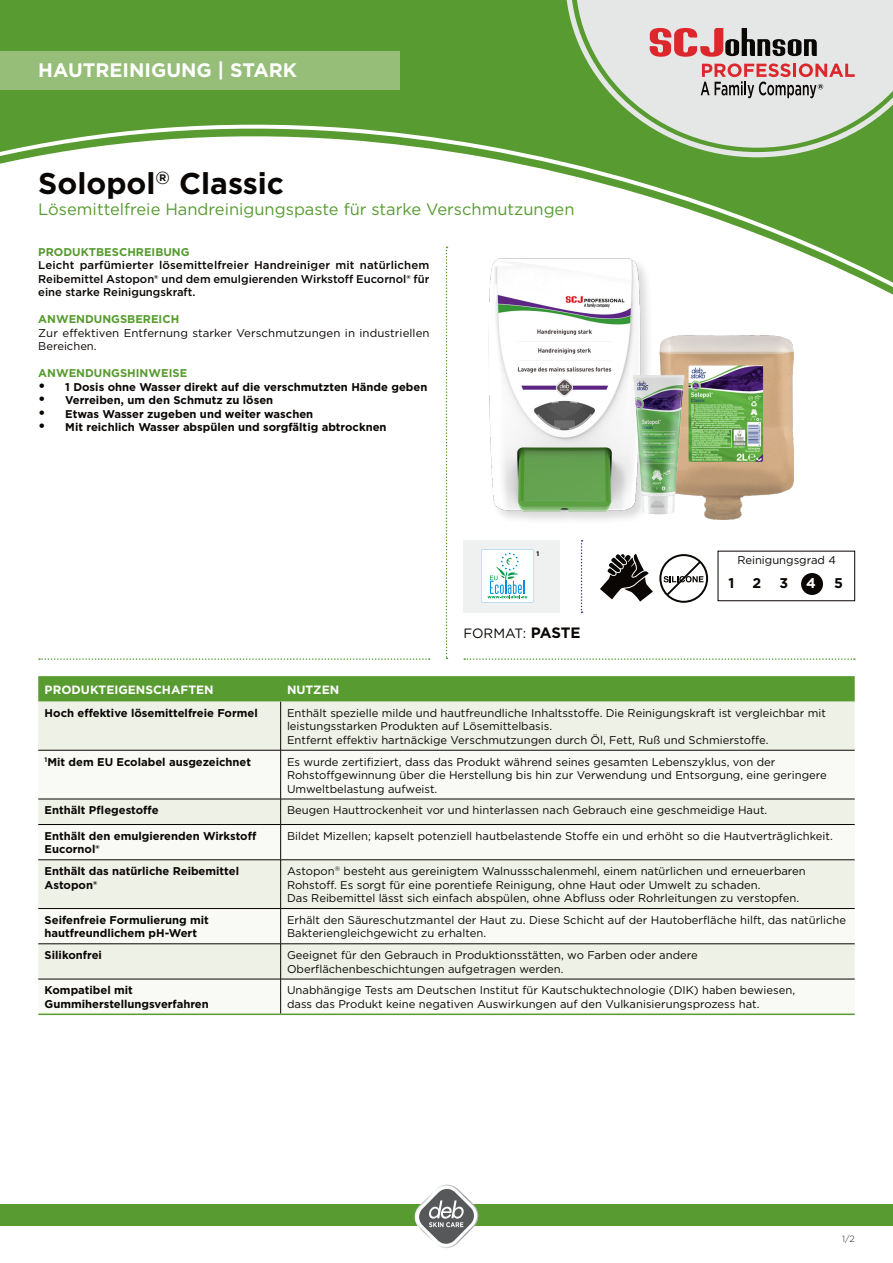
<style>
.page{position:relative;width:893px;height:1263px;background:#fff}
.page>*{position:absolute;margin:0;border:0;box-sizing:border-box;transform-origin:0 0}
.t1{font:700 30px "Gotham";color:#0a0604}
.t2{font:700 19.5px "Gotham";color:#fff}
._08_Copy_Prokyon_8_7{font:16.5px "Gotham";color:#589b31}
._08_Subline_Prokyon{font:700 14.1px "Gotham";color:#0a0604}
._08_Subline_Prokyon-2{font:700 14.1px "Gotham";color:#fff}
._08_Subline_Prokyon-3{font:13.5px "Gotham";color:#0a0604}
.t3{font:700 12px "Gotham";color:#fff}
._08_Subline_Prokyon-4{font:11.25px/13.5px "Gotham";color:#0a0604}
._08_Subline_Prokyon-5{font:700 11.25px/13.5px "Gotham";color:#0a0604}
._08_Subline_Prokyon-6{font:500 11.25px/13.5px "Gotham";color:#0a0604;text-align:justify}
.t4{font:700 11.25px "Gotham";color:#589b31}
.t5{font:300 9px "Gotham";color:#231f20}
.t6{font:700 6.6px "Gotham";color:#0a0604}
.s1{font-size:15px}
.s2{font-weight:700;font-size:15px}
</style>
<div class="page">
<svg style="left:0;top:0;width:566px;height:311px;background:#63a13f"></svg>
<svg style="left:0;top:119px;width:893px;height:184px"></svg>
<div style="left:0;top:51px;width:400px;height:38px;background:#96be79"></div>
<div style="left:0;top:1204px;width:893px;height:22px;background:#589b31"></div>
<img style="left:415px;top:1184px;width:63px;height:64px">
<svg style="left:416px;top:1186px;width:61px;height:61px"></svg>
<svg style="left:566px;top:0;width:327px;height:157px;background:#6ea64d"></svg>
<svg style="left:576px;top:0;width:317px;height:148px;background:#c8d6c1"></svg>
<svg style="left:649px;top:28px;width:168px;height:29px;background:#b28586"></svg>
<svg style="left:701px;top:63px;width:154px;height:35px;background:#cbaaab"></svg>
<img style="left:659px;top:336px;width:134px;height:184px">
<img style="left:469px;top:245px;width:190px;height:275px">
<svg style="left:446px;top:247px;width:1px;height:412px"></svg>
<svg style="left:39px;top:658px;width:391px;height:2px"></svg>
<svg style="left:464px;top:658px;width:391px;height:2px"></svg>
<svg style="left:38px;top:676px;width:817px;height:26px;background:#5c9d36"></svg>
<div style="left:38px;top:702px;width:817px;height:48px;background:#eef2e6"></div>
<svg style="left:38px;top:751px;width:817px;height:262px;fill:#f9faf5"></svg>
<hr style="left:38px;top:799px;width:243px;height:1px;background:#0a0604">
<hr style="left:281px;top:799px;width:574px;height:1px;background:#0a0604">
<hr style="left:38px;top:824px;width:243px;height:1px;background:#0a0604">
<hr style="left:281px;top:824px;width:574px;height:1px;background:#0a0604">
<hr style="left:38px;top:1013px;width:243px;height:2px;background:#589b31">
<hr style="left:281px;top:1013px;width:574px;height:2px;background:#589b31">
<hr style="left:38px;top:859px;width:243px;height:1px;background:#0a0604">
<hr style="left:281px;top:859px;width:574px;height:1px;background:#0a0604">
<hr style="left:38px;top:908px;width:243px;height:1px;background:#0a0604">
<hr style="left:281px;top:908px;width:574px;height:1px;background:#0a0604">
<hr style="left:38px;top:943px;width:243px;height:1px;background:#0a0604">
<hr style="left:281px;top:943px;width:574px;height:1px;background:#0a0604">
<hr style="left:38px;top:979px;width:243px;height:1px;background:#0a0604">
<hr style="left:281px;top:979px;width:574px;height:1px;background:#0a0604">
<hr style="left:38px;top:750px;width:243px;height:1px;background:#0a0604">
<hr style="left:281px;top:750px;width:574px;height:1px;background:#0a0604">
<hr style="left:280px;top:702px;width:1px;height:48px;background:#0a0604">
<hr style="left:280px;top:750px;width:1px;height:49px;background:#0a0604">
<svg style="left:280px;top:799px;width:1px;height:25px"></svg>
<hr style="left:280px;top:825px;width:1px;height:34px;background:#0a0604">
<hr style="left:280px;top:860px;width:1px;height:48px;background:#0a0604">
<hr style="left:280px;top:909px;width:1px;height:34px;background:#0a0604">
<hr style="left:280px;top:944px;width:1px;height:35px;background:#0a0604">
<hr style="left:280px;top:979px;width:1px;height:34px;background:#0a0604">
<img style="left:613px;top:366px;width:90px;height:154px">
<div style="left:801px;top:573px;width:22px;height:22px;background:#0a0604;border-radius:50%"></div>
<svg style="left:659px;top:554px;width:49px;height:49px"></svg>
<svg style="left:600px;top:554px;width:53px;height:48px"></svg>
<svg style="left:581px;top:540px;width:1px;height:73px"></svg>
<div style="left:463px;top:540px;width:97px;height:72px;background:#eff1f0"></div>
<svg style="left:481px;top:550px;width:53px;height:52px"></svg>
<p class="t2" style="left:38px;top:59px;width:260px">HAUTREINIGUNG | STARK</p>
<p class="t1" style="left:38px;top:165px;width:247px">Solopol<sup>‰</sup> Classic</p>
<p class="_08_Copy_Prokyon_8_7" style="left:38px;top:199px;width:538px">Lösemittelfreie Handreinigungspaste für starke Verschmutzungen</p>
<p class="t4" style="left:38px;top:245px;width:153px">PRODUKTBESCHREIBUNG</p>
<p class="_08_Subline_Prokyon-6" style="left:38px;top:258px;width:393px">Leicht parfümierter lösemittelfreier Handreiniger mit natürlichem Reibemittel Astopon® und dem emulgierenden Wirkstoff Eucornol® für eine starke Reinigungskraft.</p>
<p class="t4" style="left:38px;top:312px;width:142px">ANWENDUNGSBEREICH</p>
<p class="_08_Subline_Prokyon-4" style="left:38px;top:326px;width:393px">Zur effektiven Entfernung starker Verschmutzungen in industriellen<br>Bereichen.</p>
<p class="t4" style="left:38px;top:366px;width:150px">ANWENDUNGSHINWEISE</p>
<p class="_08_Subline_Prokyon-5" style="left:38px;top:380px;width:391px"><span class="s1">•</span> 1 Dosis ohne Wasser direkt auf die verschmutzten Hände geben</p>
<p class="_08_Subline_Prokyon-5" style="left:38px;top:393px;width:236px"><span class="s1">•</span> Verreiben, um den Schmutz zu lösen</p>
<p class="_08_Subline_Prokyon-5" style="left:38px;top:407px;width:276px"><span class="s1">•</span> Etwas Wasser zugeben und weiter waschen</p>
<p class="_08_Subline_Prokyon-5" style="left:38px;top:420px;width:350px"><span class="s1">•</span> Mit reichlich Wasser abspülen und sorgfältig abtrocknen</p>
<p class="t6" style="left:537px;top:550px;width:4px">1</p>
<p class="_08_Subline_Prokyon-3" style="left:463px;top:624px;width:119px">FORMAT: <span class="s2">PASTE</span></p>
<p class="_08_Subline_Prokyon-4" style="left:737px;top:553px;width:100px">Reinigungsgrad 4</p>
<p class="_08_Subline_Prokyon" style="left:728px;top:575px;width:7px">1</p>
<p class="_08_Subline_Prokyon" style="left:752px;top:575px;width:10px">2</p>
<p class="_08_Subline_Prokyon" style="left:779px;top:575px;width:10px">3</p>
<p class="_08_Subline_Prokyon-2" style="left:806px;top:575px;width:11px">4</p>
<p class="_08_Subline_Prokyon" style="left:834px;top:575px;width:10px">5</p>
<p class="t3" style="left:45px;top:682px;width:171px">PRODUKTEIGENSCHAFTEN</p>
<p class="t3" style="left:287px;top:682px;width:54px">NUTZEN</p>
<p class="_08_Subline_Prokyon-5" style="left:45px;top:706px;width:215px">Hoch effektive lösemittelfreie Formel</p>
<p class="_08_Subline_Prokyon-4" style="left:287px;top:706px;width:540px">Enthält spezielle milde und hautfreundliche Inhaltsstoffe. Die Reinigungskraft ist vergleichbar mit leistungsstarken Produkten auf Lösemittelbasis.<br>Entfernt effektiv hartnäckige Verschmutzungen durch Öl, Fett, Ruß und Schmierstoffe.</p>
<p class="_08_Subline_Prokyon-5" style="left:45px;top:755px;width:208px"><sup>1</sup>Mit dem EU Ecolabel ausgezeichnet</p>
<p class="_08_Subline_Prokyon-4" style="left:287px;top:755px;width:541px">Es wurde zertifiziert, dass das Produkt während seines gesamten Lebenszyklus, von der<br>Rohstoffgewinnung über die Herstellung bis hin zur Verwendung und Entsorgung, eine geringere<br>Umweltbelastung aufweist.</p>
<p class="_08_Subline_Prokyon-5" style="left:45px;top:803px;width:115px">Enthält Pflegestoffe</p>
<p class="_08_Subline_Prokyon-4" style="left:287px;top:803px;width:482px">Beugen Hauttrockenheit vor und hinterlassen nach Gebrauch eine geschmeidige Haut.</p>
<p class="_08_Subline_Prokyon-5" style="left:45px;top:829px;width:213px">Enthält den emulgierenden Wirkstoff<br>Eucornol®</p>
<p class="_08_Subline_Prokyon-4" style="left:287px;top:829px;width:547px">Bildet Mizellen; kapselt potenziell hautbelastende Stoffe ein und erhöht so die Hautverträglichkeit.</p>
<p class="_08_Subline_Prokyon-5" style="left:45px;top:864px;width:196px">Enthält das natürliche Reibemittel<br>Astopon®</p>
<p class="_08_Subline_Prokyon-4" style="left:287px;top:864px;width:520px">Astopon<sup>‰</sup> besteht aus gereinigtem Walnussschalenmehl, einem natürlichen und erneuerbaren<br>Rohstoff. Es sorgt für eine porentiefe Reinigung, ohne Haut oder Umwelt zu schaden.<br>Das Reibemittel lässt sich einfach abspülen, ohne Abfluss oder Rohrleitungen zu verstopfen.</p>
<p class="_08_Subline_Prokyon-5" style="left:45px;top:913px;width:166px">Seifenfreie Formulierung mit hautfreundlichem pH-Wert</p>
<p class="_08_Subline_Prokyon-4" style="left:287px;top:913px;width:561px">Erhält den Säureschutzmantel der Haut zu. Diese Schicht auf der Hautoberfläche hilft, das natürliche<br>Bakteriengleichgewicht zu erhalten.</p>
<p class="_08_Subline_Prokyon-5" style="left:45px;top:948px;width:59px">Silikonfrei</p>
<p class="_08_Subline_Prokyon-4" style="left:287px;top:948px;width:412px">Geeignet für den Gebrauch in Produktionsstätten, wo Farben oder andere<br>Oberflächenbeschichtungen aufgetragen werden.</p>
<p class="_08_Subline_Prokyon-5" style="left:45px;top:984px;width:166px">Kompatibel mit<br>Gummiherstellungsverfahren</p>
<p class="_08_Subline_Prokyon-4" style="left:287px;top:984px;width:510px">Unabhängige Tests am Deutschen Institut für Kautschuktechnologie (DIK) haben bewiesen,</p>
<p class="_08_Subline_Prokyon-4" style="left:287px;top:997px;width:474px">dass das Produkt keine negativen Auswirkungen auf den Vulkanisierungsprozess hat.</p>
<p class="t5" style="left:842px;top:1233px;width:14px">1/2</p>
</div>
